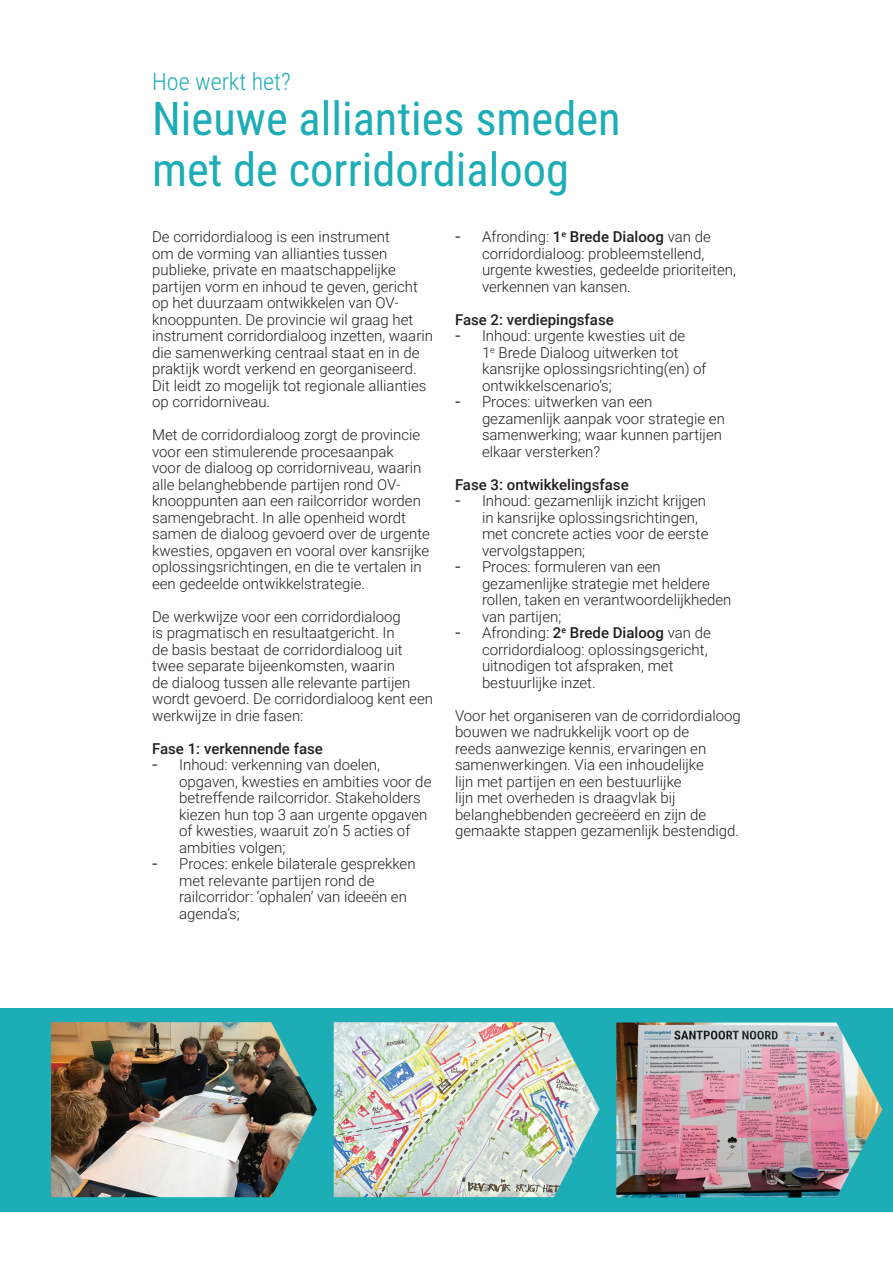
<style>
.page{position:relative;width:893px;height:1263px;background:#fff}
.page>*{position:absolute;margin:0;border:0;box-sizing:border-box;transform-origin:0 0}
.t1{font:46.5px/51.2px "Roboto Condensed";color:#1cadb6}
.t2{font:300 24px "Roboto Condensed";color:#1cadb6}
.t3{font:300 15px/16.5px "Roboto";color:#231f20}
.t4{font:500 15px "Roboto";color:#231f20}
.s1{font-family:"Myriad Pro";font-weight:400;font-size:18px}
.s2{font-weight:500}
</style>
<div class="page">
<div style="left:0;top:1008px;width:893px;height:204px;background:#1cadb6"></div>
<img style="left:334px;top:1022px;width:266px;height:175px">
<img style="left:51px;top:1022px;width:266px;height:175px">
<img style="left:616px;top:1022px;width:266px;height:175px">
<h2 class="t2" style="left:152px;top:65px;width:140px">Hoe werkt het?</h2>
<h1 class="t1" style="left:152px;top:91px;width:470px">Nieuwe allianties smeden met de corridordialoog</h1>
<p class="t3" style="left:152px;top:228px;width:282px">De corridordialoog is een instrument<br>om de vorming van allianties tussen publieke, private en maatschappelijke partijen vorm en inhoud te geven, gericht op het duurzaam ontwikkelen van OV&shy;knooppunten. De provincie wil graag het instrument corridordialoog inzetten, waarin die samenwerking centraal staat en in de praktijk wordt verkend en georganiseerd.<br>Dit leidt zo mogelijk tot regionale allianties op corridorniveau.</p>
<p class="t3" style="left:152px;top:426px;width:279px">Met de corridordialoog zorgt de provincie voor een stimulerende procesaanpak<br>voor de dialoog op corridorniveau, waarin alle belanghebbende partijen rond OV&shy;knooppunten aan een railcorridor worden samengebracht. In alle openheid wordt samen de dialoog gevoerd over de urgente kwesties, opgaven en vooral over kansrijke oplossingsrichtingen, en die te vertalen in een gedeelde ontwikkelstrategie.</p>
<p class="t3" style="left:152px;top:608px;width:282px">De werkwijze voor een corridordialoog<br>is pragmatisch en resultaatgericht. In<br>de basis bestaat de corridordialoog uit twee separate bijeenkomsten, waarin<br>de dialoog tussen alle relevante partijen wordt gevoerd. De corridordialoog kent een werkwijze in drie fasen:</p>
<p class="t4" style="left:152px;top:738px;width:172px">Fase 1: verkennende fase</p>
<p class="t3" style="left:179px;top:756px;width:254px;text-indent:-27px"><span class="s1">-</span> Inhoud: verkenning van doelen, opgaven, kwesties en ambities voor de betreffende railcorridor. Stakeholders kiezen hun top 3 aan urgente opgaven of kwesties, waaruit zo’n 5 acties of ambities volgen;</p>
<p class="t3" style="left:179px;top:855px;width:238px;text-indent:-27px"><span class="s1">-</span> Proces: enkele bilaterale gesprekken met relevante partijen rond de railcorridor: ‘ophalen’ van ideeën en agenda’s;</p>
<p class="t3" style="left:482px;top:228px;width:255px;text-indent:-27px"><span class="s1">-</span> Afronding: <span class="s2">1</span><sup>e</sup> <span class="s2">Brede Dialoog</span> van de corridordialoog: probleemstellend, urgente kwesties, gedeelde prioriteiten, verkennen van kansen.</p>
<p class="t4" style="left:455px;top:309px;width:160px">Fase 2: verdiepingsfase</p>
<p class="t3" style="left:482px;top:327px;width:226px;text-indent:-27px"><span class="s1">-</span> Inhoud: urgente kwesties uit de<br>1<sup>e</sup> Brede Dialoog uitwerken tot kansrijke oplossingsrichting(en) of ontwikkelscenario’s;</p>
<p class="t3" style="left:482px;top:393px;width:244px;text-indent:-27px"><span class="s1">-</span> Proces: uitwerken van een gezamenlijk aanpak voor strategie en samenwerking; waar kunnen partijen elkaar versterken?</p>
<p class="t4" style="left:455px;top:474px;width:175px">Fase 3: ontwikkelingsfase</p>
<p class="t3" style="left:482px;top:492px;width:228px;text-indent:-27px"><span class="s1">-</span> Inhoud: gezamenlijk inzicht krijgen in kansrijke oplossingsrichtingen, met concrete acties voor de eerste vervolgstappen;</p>
<p class="t3" style="left:482px;top:558px;width:251px;text-indent:-27px"><span class="s1">-</span> Proces: formuleren van een gezamenlijke strategie met heldere rollen, taken en verantwoordelijkheden van partijen;</p>
<p class="t3" style="left:482px;top:624px;width:230px;text-indent:-27px"><span class="s1">-</span> Afronding: <span class="s2">2</span><sup>e</sup> <span class="s2">Brede Dialoog</span> van de corridordialoog: oplossingsgericht, uitnodigen tot afspraken, met bestuurlijke inzet.</p>
<p class="t3" style="left:455px;top:707px;width:287px">Voor het organiseren van de corridordialoog bouwen we nadrukkelijk voort op de<br>reeds aanwezige kennis, ervaringen en samenwerkingen. Via een inhoudelijke<br>lijn met partijen en een bestuurlijke<br>lijn met overheden is draagvlak bij belanghebbenden gecreëerd en zijn de gemaakte stappen gezamenlijk bestendigd.</p>
</div>
